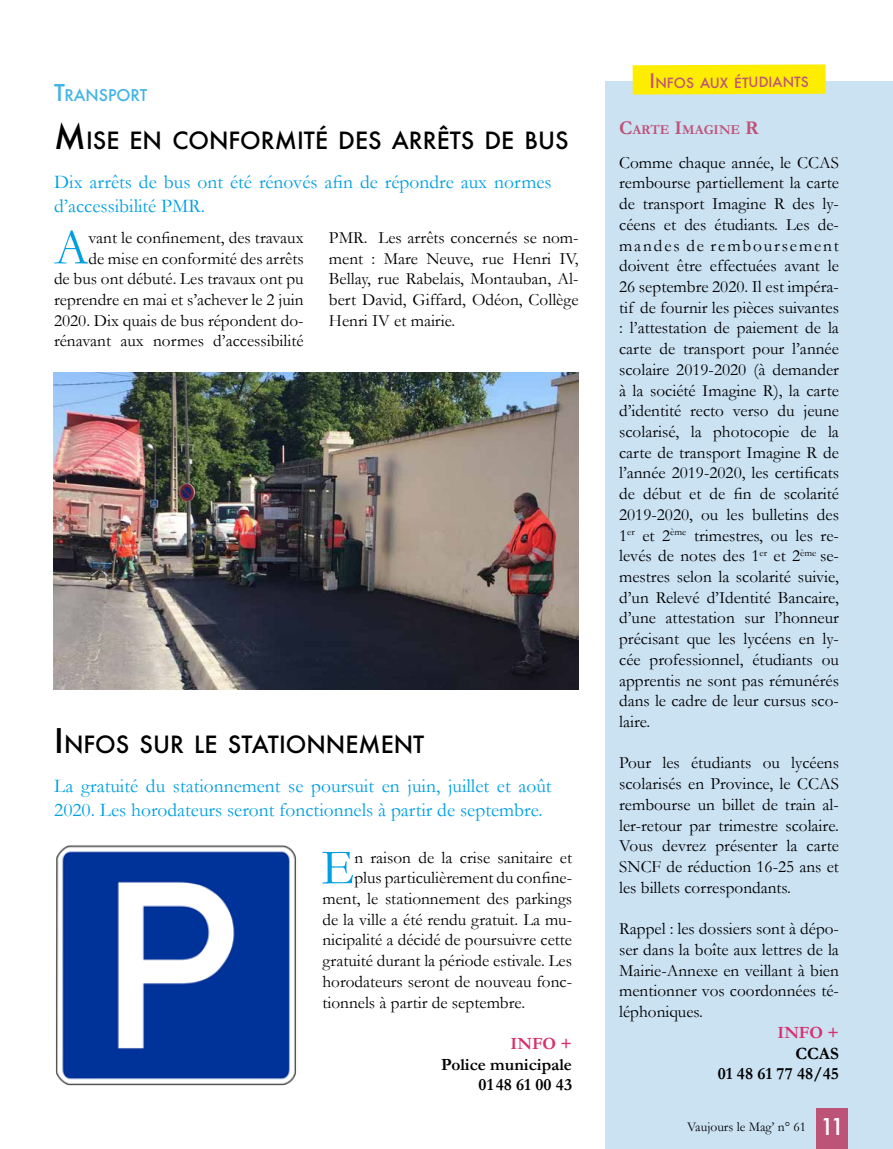
<style>
.page{position:relative;width:893px;height:1149px;background:#fff}
.page>*{position:absolute;margin:0;border:0;box-sizing:border-box;transform-origin:0 0}
.t1{font:50.4px "Garamond";color:#009fe3}
.t2{font:500 23.1px "Futura";color:#000}
.t3{font:19.5px/23.4px "Garamond";color:#009fe3}
.t4{font:17.25px/20.7px "Garamond";color:#000;text-align:justify}
.t5{font:700 17.25px/20.7px "Garamond";color:#000;text-align:right}
.t6{font:700 17.25px "Garamond";color:#d92f6d}
.t7{font:500 15.75px "Futura";color:#41b4e5}
.t8{font:500 13.65px "Futura";letter-spacing:-.005em;color:#be5378}
.t9{font:700 13.65px "Garamond";color:#be5378}
.t10{font:13.5px "Garamond";color:#000}
.s1{font-size:22.5px}
.s2{font-size:33px}
.s3{font-size:19.5px}
.s4{font-family:"Futura";font-weight:500;font-size:22.5px;color:#fff}
</style>
<div class="page">
<div style="left:606px;top:81px;width:287px;height:1067px;background:#cbe2f3"></div>
<div style="left:817px;top:1108px;width:31px;height:40px;background:#be5378"></div>
<div style="left:633px;top:64px;width:193px;height:30px;background:#ffed00"></div>
<img style="left:53px;top:372px;width:526px;height:317px">
<img style="left:55px;top:845px;width:241px;height:241px">
<p class="t7" style="left:54px;top:84px;width:95px"><span class="s1">T</span>RANSPORT</p>
<h2 class="t2" style="left:54px;top:124px;width:516px"><span class="s2">M</span> ISE EN CONFORMITÉ DES ARRÊTS DE BUS</h2>
<p class="t3" style="left:54px;top:170px;width:499px">Dix arrêts de bus ont été rénovés afin de répondre aux normes d’accessibilité PMR.</p>
<h1 class="t1" style="left:54px;top:214px;width:36px">A</h1>
<p class="t4" style="left:54px;top:226px;width:251px;text-align:right">vant le confinement, des travaux<br>de mise en conformité des arrêts<br>de bus ont débuté. Les travaux ont pu reprendre en mai et s’achever le 2 juin 2020. Dix quais de bus répondent do&shy;rénavant aux normes d’accessibilité</p>
<p class="t4" style="left:329px;top:226px;width:251px">PMR. Les arrêts concernés se nom&shy;ment : Mare Neuve, rue Henri IV, Bellay, rue Rabelais, Montauban, Al&shy;bert David, Giffard, Odéon, Collège Henri IV et mairie.</p>
<h2 class="t2" style="left:54px;top:728px;width:372px"><span class="s2">I</span>NFOS SUR LE STATIONNEMENT</h2>
<p class="t3" style="left:54px;top:773px;width:499px">La gratuité du stationnement se poursuit en juin, juillet et août<br>2020. Les horodateurs seront fonctionnels à partir de septembre.</p>
<h1 class="t1" style="left:321px;top:833px;width:35px">E</h1>
<p class="t4" style="left:354px;top:846px;width:219px">n raison de la crise sanitaire et</p>
<p class="t4" style="left:354px;top:866px;width:219px">plus particulièrement du confine-</p>
<p class="t4" style="left:322px;top:887px;width:251px">ment, le stationnement des parkings</p>
<p class="t4" style="left:322px;top:908px;width:251px">de la ville a été rendu gratuit. La mu-</p>
<p class="t4" style="left:322px;top:928px;width:251px">nicipalité a décidé de poursuivre cette</p>
<p class="t4" style="left:322px;top:949px;width:251px">gratuité durant la période estivale. Les</p>
<p class="t4" style="left:322px;top:970px;width:251px">horodateurs seront de nouveau fonc-</p>
<p class="t4" style="left:322px;top:990px;width:204px">tionnels à partir de septembre.</p>
<p class="t6" style="left:511px;top:1031px;width:63px">INFO +</p>
<p class="t5" style="left:441px;top:1053px;width:132px">Police municipale<br>01 48 61 00 43</p>
<p class="t8" style="left:650px;top:73px;width:161px"><span class="s3">I</span>NFOS AUX ÉTUDIANTS</p>
<p class="t9" style="left:619px;top:121px;width:141px"><span class="s3">C</span>ARTE <span class="s3">I</span>MAGINE <span class="s3">R</span></p>
<p class="t4" style="left:619px;top:151px;width:221px">Comme chaque année, le CCAS rembourse partiellement la carte de transport Imagine R des ly&shy;céens et des étudiants. Les de&shy;mandes de remboursement doivent être effectuées avant le 26 septembre 2020. Il est impéra&shy;tif de fournir les pièces suivantes : l’attestation de paiement de la carte de transport pour l’année scolaire 2019-2020 (à demander à la société Imagine R), la carte d’identité recto verso du jeune scolarisé, la photocopie de la carte de transport Imagine R de l’année 2019-2020, les certificats de début et de fin de scolarité 2019-2020, ou les bulletins des 1<sup>er</sup> et 2<sup>ème</sup> trimestres, ou les re&shy;levés de notes des 1<sup>er</sup> et 2<sup>ème</sup> se&shy;mestres selon la scolarité suivie, d’un Relevé d’Identité Bancaire, d’une attestation sur l’honneur précisant que les lycéens en ly&shy;cée professionnel, étudiants ou apprentis ne sont pas rémunérés dans le cadre de leur cursus sco&shy;laire.</p>
<p class="t4" style="left:619px;top:752px;width:221px">Pour les étudiants ou lycéens scolarisés en Province, le CCAS rembourse un billet de train al&shy;ler-retour par trimestre scolaire.<br>Vous devrez présenter la carte SNCF de réduction 16-25 ans et les billets correspondants.</p>
<p class="t4" style="left:619px;top:917px;width:221px">Rappel : les dossiers sont à dépo&shy;ser dans la boîte aux lettres de la Mairie-Annexe en veillant à bien mentionner vos coordonnées té&shy;léphoniques.</p>
<p class="t6" style="left:777px;top:1020px;width:63px">INFO +</p>
<p class="t5" style="left:718px;top:1042px;width:123px">CCAS<br>01 48 61 77 48/45</p>
<p class="t10" style="left:687px;top:1117px;width:159px">Vaujours le Mag’ n° 61 <span class="s4">11</span></p>
</div>
